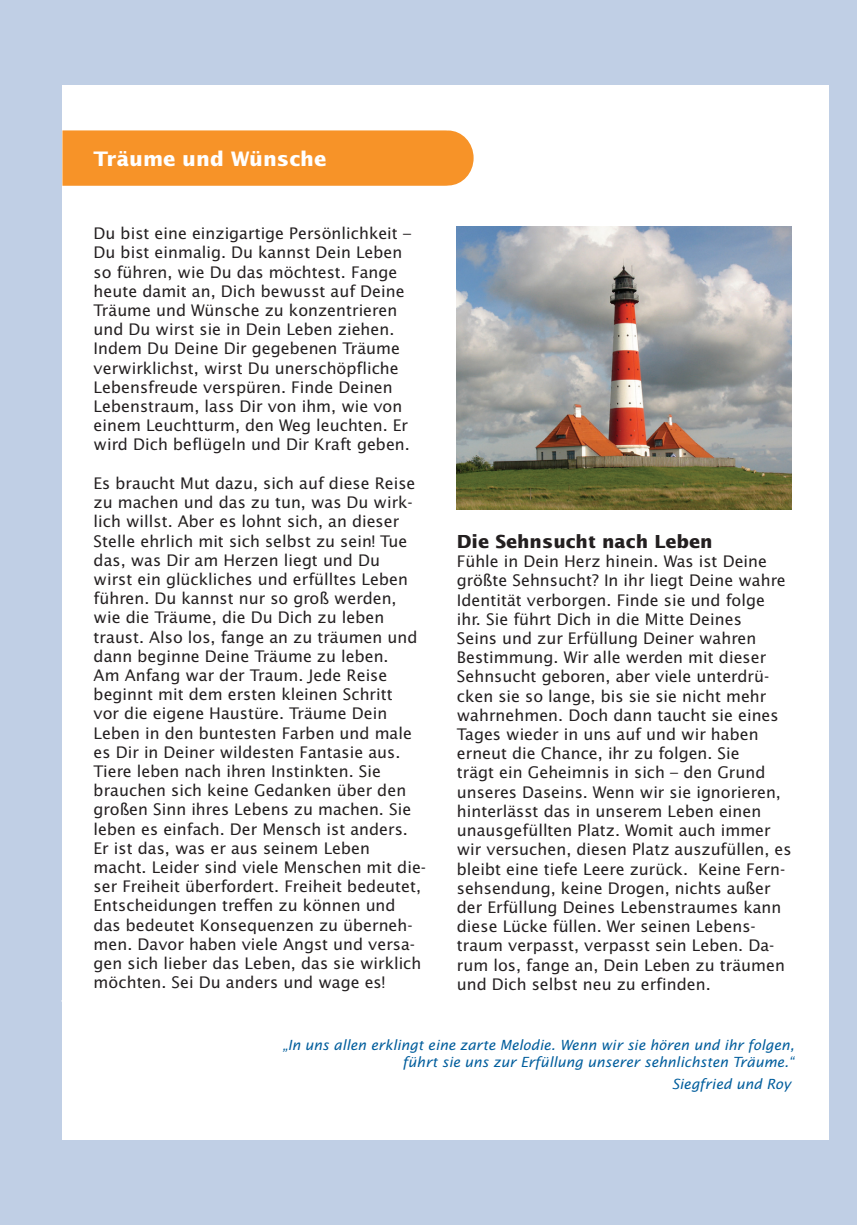
<style>
.page{position:relative;width:857px;height:1225px;background:#fff}
.page>*{position:absolute;margin:0;border:0;box-sizing:border-box;transform-origin:0 0}
.t1{font:700 20px "Lucida Sans Std";color:#fff}
.t2{font:700 18px "Lucida Sans Std";color:#231f20}
.t3{font:16px/19.2px "Lucida Sans Std";color:#231f20}
.t4{font:italic 14px/16.8px "Lucida Sans Std";color:#005d9c;text-align:right}
</style>
<div class="page">
<div style="left:0;top:0;width:856px;height:1225px;background:#c0cfe5"></div>
<hr style="left:856px;top:0;width:1px;height:1225px;background:#c0cfe5">
<div style="left:62px;top:85px;width:766px;height:1055px;background:#fff"></div>
<img style="left:456px;top:227px;width:335px;height:282px">
<div style="left:62px;top:130px;width:411px;height:56px;background:#f79328"></div>
<p class="t1" style="left:94px;top:147px;width:234px">Träume und Wünsche</p>
<p class="t3" style="left:94px;top:224px;width:319px">Du bist eine einzigartige Persönlichkeit – Du bist einmalig. Du kannst Dein Leben so führen, wie Du das möchtest. Fange heute damit an, Dich bewusst auf Deine Träume und Wünsche zu konzentrieren und Du wirst sie in Dein Leben ziehen.<br>Indem Du Deine Dir gegebenen Träume verwirklichst, wirst Du unerschöpfliche Lebensfreude verspüren. Finde Deinen Lebenstraum, lass Dir von ihm, wie von einem Leuchtturm, den Weg leuchten. Er wird Dich beflügeln und Dir Kraft geben.</p>
<p class="t3" style="left:94px;top:474px;width:334px">Es braucht Mut dazu, sich auf diese Reise zu machen und das zu tun, was Du wirk&shy;lich willst. Aber es lohnt sich, an dieser Stelle ehrlich mit sich selbst zu sein! Tue das, was Dir am Herzen liegt und Du<br>wirst ein glückliches und erfülltes Leben führen. Du kannst nur so groß werden, wie die Träume, die Du Dich zu leben traust. Also los, fange an zu träumen und dann beginne Deine Träume zu leben.<br>Am Anfang war der Traum. Jede Reise beginnt mit dem ersten kleinen Schritt<br>vor die eigene Haustüre. Träume Dein Leben in den buntesten Farben und male es Dir in Deiner wildesten Fantasie aus.<br>Tiere leben nach ihren Instinkten. Sie brauchen sich keine Gedanken über den großen Sinn ihres Lebens zu machen. Sie leben es einfach. Der Mensch ist anders.<br>Er ist das, was er aus seinem Leben macht. Leider sind viele Menschen mit die&shy;ser Freiheit überfordert. Freiheit bedeutet, Entscheidungen treffen zu können und das bedeutet Konsequenzen zu überneh&shy;men. Davor haben viele Angst und versa&shy;gen sich lieber das Leben, das sie wirklich möchten. Sei Du anders und wage es!</p>
<p class="t2" style="left:456px;top:531px;width:257px">Die Sehnsucht nach Leben</p>
<p class="t3" style="left:456px;top:552px;width:336px">Fühle in Dein Herz hinein. Was ist Deine größte Sehnsucht? In ihr liegt Deine wahre Identität verborgen. Finde sie und folge ihr. Sie führt Dich in die Mitte Deines<br>Seins und zur Erfüllung Deiner wahren Bestimmung. Wir alle werden mit dieser Sehnsucht geboren, aber viele unterdrü&shy;cken sie so lange, bis sie sie nicht mehr wahrnehmen. Doch dann taucht sie eines Tages wieder in uns auf und wir haben erneut die Chance, ihr zu folgen. Sie<br>trägt ein Geheimnis in sich – den Grund unseres Daseins. Wenn wir sie ignorieren, hinterlässt das in unserem Leben einen unausgefüllten Platz. Womit auch immer wir versuchen, diesen Platz auszufüllen, es bleibt eine tiefe Leere zurück. Keine Fern&shy;sehsendung, keine Drogen, nichts außer der Erfüllung Deines Lebenstraumes kann diese Lücke füllen. Wer seinen Lebens&shy;traum verpasst, verpasst sein Leben. Da&shy;rum los, fange an, Dein Leben zu träumen und Dich selbst neu zu erfinden.</p>
<p class="t4" style="left:282px;top:1036px;width:513px">„In uns allen erklingt eine zarte Melodie. Wenn wir sie hören und ihr folgen, führt sie uns zur Erfüllung unserer sehnlichsten Träume.“</p>
<p class="t4" style="left:671px;top:1075px;width:120px">Siegfried und Roy</p>
</div>
